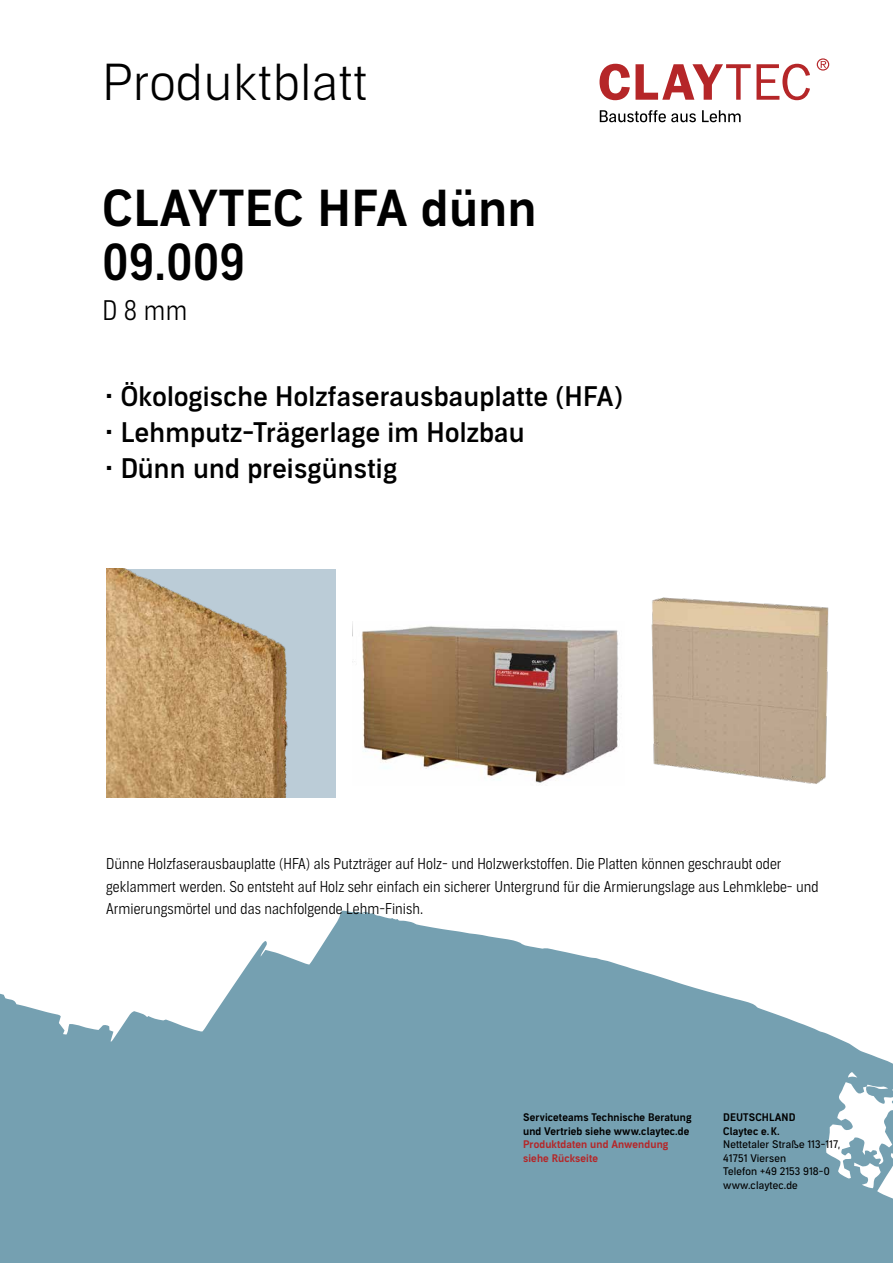
<style>
.page{position:relative;width:893px;height:1263px;background:#fff}
.page>*{position:absolute;margin:0;border:0;box-sizing:border-box;transform-origin:0 0}
.t1{font:49.5px "Aago Sm";letter-spacing:.01em;color:#000}
.t2{font:300 49.5px "Aago";letter-spacing:.01em;color:#000}
.t3{font:49.5px "Aago Condensed Sm";color:#000}
.t4{font:500 27px "Aago";letter-spacing:.01em;color:#000}
.t5{font:300 27px "Aago Condensed";color:#000}
.t6{font:300 15px/22.5px "Aago Condensed";color:#000}
.t7{font:10.5px/13.5px "Aago Sm";letter-spacing:.01em;color:#000}
.t8{font:10.5px/13.5px "Aago";letter-spacing:.01em;color:#000}
.t9{font:10.5px/13.5px "Aago Sm";letter-spacing:.01em;color:#b52628}
</style>
<div class="page">
<svg style="left:0;top:910px;width:893px;height:353px;fill:#75a0b1"></svg>
<svg style="left:599px;top:64px;width:211px;height:36px"></svg>
<svg style="left:817px;top:58px;width:12px;height:13px"></svg>
<svg style="left:600px;top:110px;width:141px;height:12px"></svg>
<img style="left:106px;top:568px;width:230px;height:229px">
<img style="left:361px;top:626px;width:257px;height:157px">
<img style="left:651px;top:597px;width:178px;height:187px">
<h1 class="t2" style="left:102px;top:54px;width:267px">Produktblatt</h1>
<h1 class="t1" style="left:102px;top:179px;width:436px">CLAYTEC HFA dünn</h1>
<h1 class="t3" style="left:102px;top:234px;width:144px">09.009</h1>
<h2 class="t5" style="left:102px;top:296px;width:87px">D 8 mm</h2>
<h2 class="t4" style="left:105px;top:381px;width:519px">• Ökologische Holzfaserausbauplatte (HFA)</h2>
<h2 class="t4" style="left:105px;top:417px;width:421px">• Lehmputz-Trägerlage im Holzbau</h2>
<h2 class="t4" style="left:105px;top:453px;width:293px">• Dünn und preisgünstig</h2>
<p class="t6" style="left:106px;top:853px;width:714px">Dünne Holzfaserausbauplatte (HFA) als Putzträger auf Holz- und Holzwerkstoffen. Die Platten können geschraubt oder geklammert werden. So entsteht auf Holz sehr einfach ein sicherer Untergrund für die Armierungslage aus Lehmklebe- und<br>Armierungsmörtel und das nachfolgende Lehm-Finish.</p>
<p class="t7" style="left:523px;top:1111px;width:170px">Serviceteams Technische Beratung und Vertrieb siehe www.claytec.de</p>
<p class="t9" style="left:523px;top:1138px;width:147px">Produktdaten und Anwendung siehe Rückseite</p>
<p class="t7" style="left:723px;top:1111px;width:74px">DEUTSCHLAND<br>Claytec e.K.</p>
<p class="t8" style="left:723px;top:1138px;width:119px">Nettetaler Straße 113-117,<br>41751 Viersen<br>Telefon +49 2153 918-0 www.claytec.de</p>
</div>
